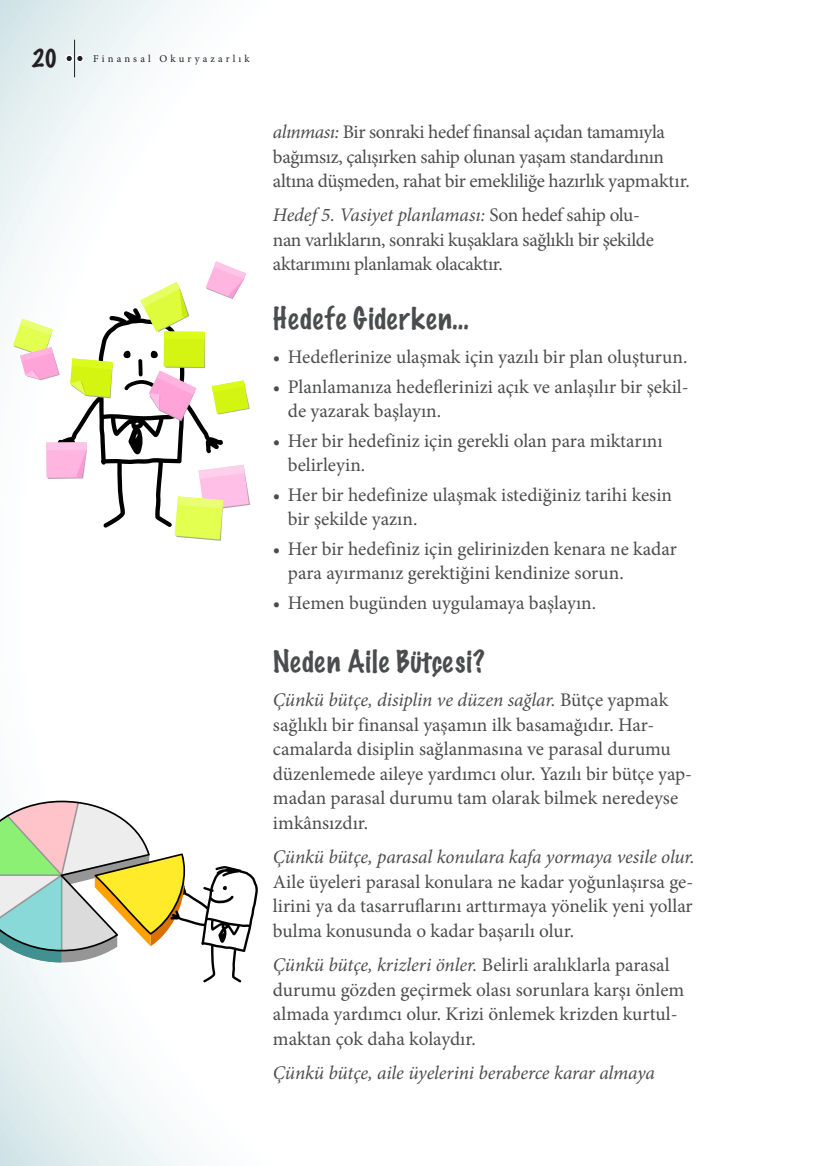
<style>
.page{position:relative;width:819px;height:1166px;background:#fff}
.page>*{position:absolute;margin:0;border:0;box-sizing:border-box;transform-origin:0 0}
.BSLK{font:100 28px "Marker Felt";letter-spacing:.03em;color:#4b4c4d}
.t1{font:100 22.75px "Marker Felt";color:#231f20}
.GOVDE_METİN{font:19.25px/24.5px "Minion Pro";letter-spacing:-.005em;color:#4b4c4d}
.GOVDE_METİN-2{font:italic 19.25px "Minion Pro";letter-spacing:-.01em;color:#4b4c4d}
.t2{font:10.5px "Minion Pro";letter-spacing:.3em;color:#231f20}
.s1{font-style:italic}
</style>
<div class="page">
<hr style="left:74px;top:40px;width:1px;height:37px;background:#231f20">
<div style="left:66px;top:55px;width:6px;height:7px;background:#231f20;border-radius:50%"></div>
<div style="left:65px;top:55px;width:8px;height:7px;border:1px solid #fff;border-radius:50%"></div>
<div style="left:77px;top:55px;width:6px;height:7px;background:#231f20;border-radius:50%"></div>
<div style="left:76px;top:55px;width:8px;height:7px;border:1px solid #fff;border-radius:50%"></div>
<svg style="left:0;top:800px;width:258px;height:182px"></svg>
<svg style="left:13px;top:261px;width:237px;height:280px"></svg>
<p class="t1" style="left:32px;top:40px;width:27px">20</p>
<p class="t2" style="left:93px;top:51px;width:158px">Finansal Okuryazarlık</p>
<p class="GOVDE_METİN" style="left:273px;top:120px;width:418px"><span class="s1">alınması:</span> Bir sonraki hedef finansal açıdan tamamıyla bağımsız, çalışırken sahip olunan yaşam standardının altına düşmeden, rahat bir emekliliğe hazırlık yapmaktır.</p>
<p class="GOVDE_METİN" style="left:273px;top:203px;width:382px"><span class="s1">Hedef 5. Vasiyet planlaması:</span> Son hedef sahip olu&shy;nan varlıkların, sonraki kuşaklara sağlıklı bir şekilde aktarımını planlamak olacaktır.</p>
<p class="BSLK" style="left:273px;top:296px;width:197px">Hedefe Giderken…</p>
<p class="GOVDE_METİN" style="left:273px;top:345px;width:416px">• Hedeflerinize ulaşmak için yazılı bir plan oluşturun.</p>
<p class="GOVDE_METİN" style="left:288px;top:374px;width:402px;text-indent:-15px">• Planlamanıza hedeflerinizi açık ve anlaşılır bir şekil&shy;de yazarak başlayın.</p>
<p class="GOVDE_METİN" style="left:288px;top:428px;width:376px;text-indent:-15px">• Her bir hedefiniz için gerekli olan para miktarını belirleyin.</p>
<p class="GOVDE_METİN" style="left:288px;top:482px;width:385px;text-indent:-15px">• Her bir hedefinize ulaşmak istediğiniz tarihi kesin bir şekilde yazın.</p>
<p class="GOVDE_METİN" style="left:288px;top:536px;width:390px;text-indent:-15px">• Her bir hedefiniz için gelirinizden kenara ne kadar para ayırmanız gerektiğini kendinize sorun.</p>
<p class="GOVDE_METİN" style="left:273px;top:590px;width:324px">• Hemen bugünden uygulamaya başlayın.</p>
<p class="BSLK" style="left:273px;top:639px;width:213px">Neden Aile Bütçesi?</p>
<p class="GOVDE_METİN" style="left:273px;top:688px;width:420px"><span class="s1">Çünkü bütçe, disiplin ve düzen sağlar.</span> Bütçe yapmak sağlıklı bir finansal yaşamın ilk basamağıdır. Har&shy;camalarda disiplin sağlanmasına ve parasal durumu düzenlemede aileye yardımcı olur. Yazılı bir bütçe yap&shy;madan parasal durumu tam olarak bilmek neredeyse imkânsızdır.</p>
<p class="GOVDE_METİN" style="left:273px;top:845px;width:423px;text-align:justify"><span class="s1">Çünkü bütçe, parasal konulara kafa yormaya vesile olur.<br></span>Aile üyeleri parasal konulara ne kadar yoğunlaşırsa ge&shy;lirini ya da tasarruflarını arttırmaya yönelik yeni yollar bulma konusunda o kadar başarılı olur.</p>
<p class="GOVDE_METİN" style="left:273px;top:953px;width:413px"><span class="s1">Çünkü bütçe, krizleri önler.</span> Belirli aralıklarla parasal durumu gözden geçirmek olası sorunlara karşı önlem almada yardımcı olur. Krizi önlemek krizden kurtul&shy;maktan çok daha kolaydır.</p>
<p class="GOVDE_METİN-2" style="left:273px;top:1060px;width:383px">Çünkü bütçe, aile üyelerini beraberce karar almaya</p>
</div>
